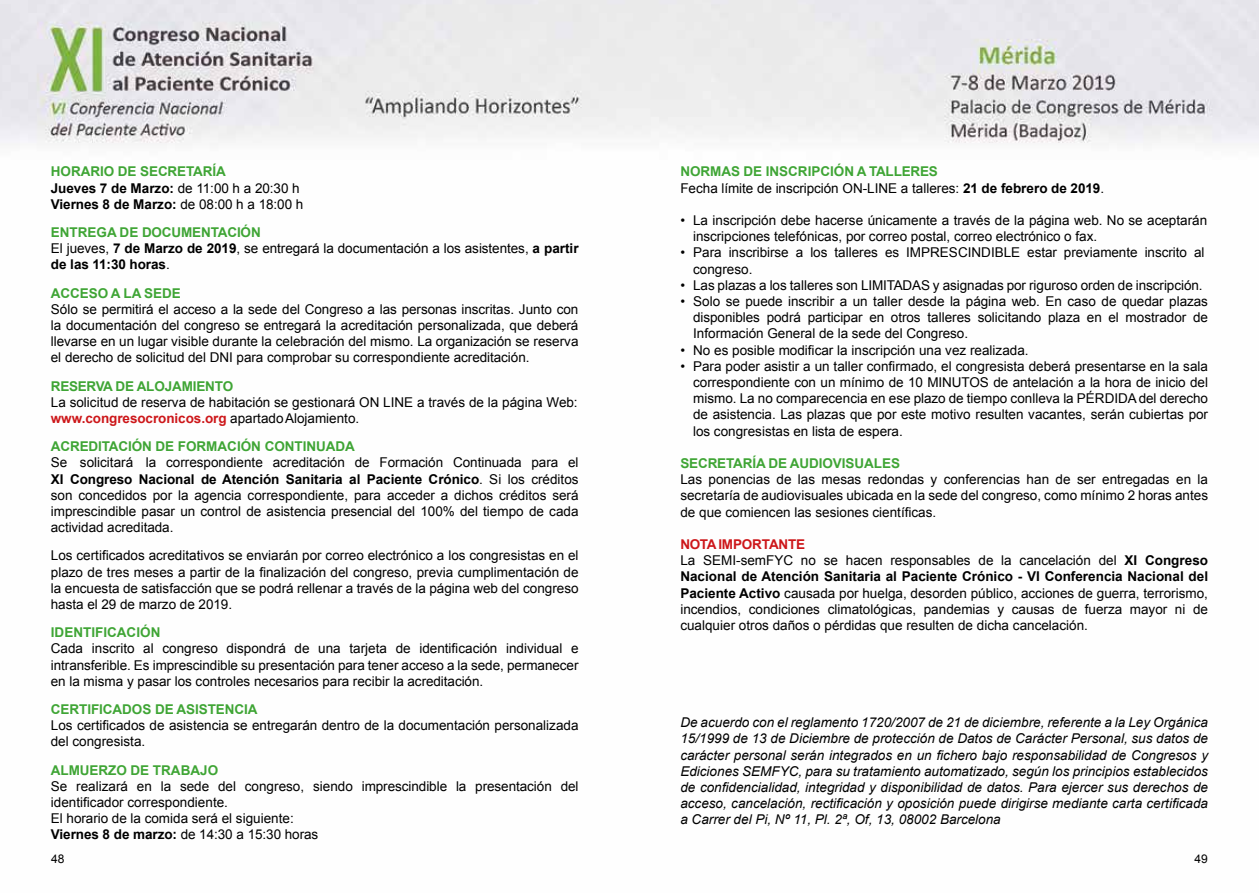
<style>
.page{position:relative;width:1259px;height:893px;background:#fff}
.page>*{position:absolute;margin:0;border:0;box-sizing:border-box;transform-origin:0 0}
.t1{font:13.5px/16.2px "Arial";color:#000}
.t2{font:italic 13.5px/16.2px "Arial";color:#000;text-align:justify}
.t3{font:700 13.5px "Arial";letter-spacing:-.005em;color:#3fa535}
.t4{font:700 13.5px/16.2px "Arial";letter-spacing:-.005em;color:#000}
.t5{font:12px "Arial";color:#000}
.s1{color:#3fa535}
.s2{font-weight:400}
.s3{font-weight:700;color:#3fa535}
.s4{font-weight:700}
.s5{font-weight:700;color:#cd171a}
</style>
<div class="page">
<img style="left:0;top:0;width:1259px;height:144px">
<p class="t4" style="left:51px;top:164px;width:254px"><span class="s1">HORARIO DE SECRETARÍA<br></span>Jueves 7 de Marzo: <span class="s2">de 11:00 h a 20:30 h<br></span>Viernes 8 de Marzo: <span class="s2">de 08:00 h a 18:00 h</span></p>
<p class="t1" style="left:51px;top:224px;width:529px"><span class="s3">ENTREGA DE DOCUMENTACIÓN<br></span>El jueves, <span class="s4">7 de Marzo de 2019</span>, se entregará la documentación a los asistentes, <span class="s4">a partir de las 11:30 horas</span>.</p>
<p class="t3" style="left:51px;top:284px;width:132px">ACCESO A LA SEDE</p>
<p class="t1" style="left:51px;top:301px;width:529px;text-align:justify">Sólo se permitirá el acceso a la sede del Congreso a las personas inscritas. Junto con la documentación del congreso se entregará la acreditación personalizada, que deberá llevarse en un lugar visible durante la celebración del mismo. La organización se reserva el derecho de solicitud del DNI para comprobar su correspondiente acreditación.</p>
<p class="t3" style="left:51px;top:377px;width:184px">RESERVA DE ALOJAMIENTO</p>
<p class="t1" style="left:51px;top:394px;width:528px">La solicitud de reserva de habitación se gestionará ON LINE a través de la página Web: <span class="s5">www.congresocronicos.org</span> apartado Alojamiento.</p>
<p class="t3" style="left:51px;top:438px;width:305px">ACREDITACIÓN DE FORMACIÓN CONTINUADA</p>
<p class="t1" style="left:51px;top:455px;width:529px;text-align:justify">Se solicitará la correspondiente acreditación de Formación Continuada para el <span class="s4">XI Congreso Nacional de Atención Sanitaria al Paciente Crónico</span>. Si los créditos son concedidos por la agencia correspondiente, para acceder a dichos créditos será imprescindible pasar un control de asistencia presencial del 100% del tiempo de cada actividad acreditada.</p>
<p class="t1" style="left:51px;top:548px;width:529px;text-align:justify">Los certificados acreditativos se enviarán por correo electrónico a los congresistas en el plazo de tres meses a partir de la finalización del congreso, previa cumplimentación de la encuesta de satisfacción que se podrá rellenar a través de la página web del congreso hasta el 29 de marzo de 2019.</p>
<p class="t3" style="left:51px;top:624px;width:111px">IDENTIFICACIÓN</p>
<p class="t1" style="left:51px;top:641px;width:529px;text-align:justify">Cada inscrito al congreso dispondrá de una tarjeta de identificación individual e intransferible. Es imprescindible su presentación para tener acceso a la sede, permanecer en la misma y pasar los controles necesarios para recibir la acreditación.</p>
<p class="t3" style="left:51px;top:700px;width:208px">CERTIFICADOS DE ASISTENCIA</p>
<p class="t1" style="left:51px;top:717px;width:529px">Los certificados de asistencia se entregarán dentro de la documentación personalizada del congresista.</p>
<p class="t3" style="left:51px;top:761px;width:169px">ALMUERZO DE TRABAJO</p>
<p class="t1" style="left:51px;top:778px;width:529px">Se realizará en la sede del congreso, siendo imprescindible la presentación del identificador correspondiente.<br>El horario de la comida será el siguiente:<br><span class="s4">Viernes 8 de marzo:</span> de 14:30 a 15:30 horas</p>
<p class="t1" style="left:680px;top:164px;width:425px"><span class="s3">NORMAS DE INSCRIPCIÓN A TALLERES<br></span>Fecha límite de inscripción ON-LINE a talleres: <span class="s4">21 de febrero de 2019</span>.</p>
<p class="t1" style="left:693px;top:212px;width:515px;text-indent:-13px">• La inscripción debe hacerse únicamente a través de la página web. No se aceptarán inscripciones telefónicas, por correo postal, correo electrónico o fax.</p>
<p class="t1" style="left:693px;top:245px;width:513px;text-indent:-13px">• Para inscribirse a los talleres es IMPRESCINDIBLE estar previamente inscrito al congreso.</p>
<p class="t1" style="left:680px;top:277px;width:524px">• Las plazas a los talleres son LIMITADAS y asignadas por riguroso orden de inscripción.</p>
<p class="t1" style="left:693px;top:293px;width:516px;text-align:justify;text-indent:-13px">• Solo se puede inscribir a un taller desde la página web. En caso de quedar plazas disponibles podrá participar en otros talleres solicitando plaza en el mostrador de Información General de la sede del Congreso.</p>
<p class="t1" style="left:680px;top:342px;width:350px">• No es posible modificar la inscripción una vez realizada.</p>
<p class="t1" style="left:693px;top:358px;width:516px;text-align:justify;text-indent:-13px">• Para poder asistir a un taller confirmado, el congresista deberá presentarse en la sala correspondiente con un mínimo de 10 MINUTOS de antelación a la hora de inicio del mismo. La no comparecencia en ese plazo de tiempo conlleva la PÉRDIDA del derecho de asistencia. Las plazas que por este motivo resulten vacantes, serán cubiertas por los congresistas en lista de espera.</p>
<p class="t3" style="left:680px;top:454px;width:221px">SECRETARÍA DE AUDIOVISUALES</p>
<p class="t1" style="left:680px;top:471px;width:529px;text-align:justify">Las ponencias de las mesas redondas y conferencias han de ser entregadas en la secretaría de audiovisuales ubicada en la sede del congreso, como mínimo 2 horas antes de que comiencen las sesiones científicas.</p>
<p class="t1" style="left:680px;top:536px;width:529px"><span class="s5">NOTA IMPORTANTE<br></span>La SEMI-semFYC no se hacen responsables de la cancelación del <span class="s4">XI Congreso Nacional de Atención Sanitaria al Paciente Crónico - VI Conferencia Nacional del Paciente Activo</span> causada por huelga, desorden público, acciones de guerra, terrorismo, incendios, condiciones climatológicas, pandemias y causas de fuerza mayor ni de cualquier otros daños o pérdidas que resulten de dicha cancelación.</p>
<p class="t2" style="left:680px;top:715px;width:529px">De acuerdo con el reglamento 1720/2007 de 21 de diciembre, referente a la Ley Orgánica 15/1999 de 13 de Diciembre de protección de Datos de Carácter Personal, sus datos de carácter personal serán integrados en un fichero bajo responsabilidad de Congresos y Ediciones SEMFYC, para su tratamiento automatizado, según los principios establecidos de confidencialidad, integridad y disponibilidad de datos. Para ejercer sus derechos de acceso, cancelación, rectificación y oposición puede dirigirse mediante carta certificada a Carrer del Pi, Nº 11, Pl. 2ª, Of, 13, 08002 Barcelona</p>
<p class="t5" style="left:51px;top:851px;width:15px">48</p>
<p class="t5" style="left:1194px;top:851px;width:15px">49</p>
</div>
